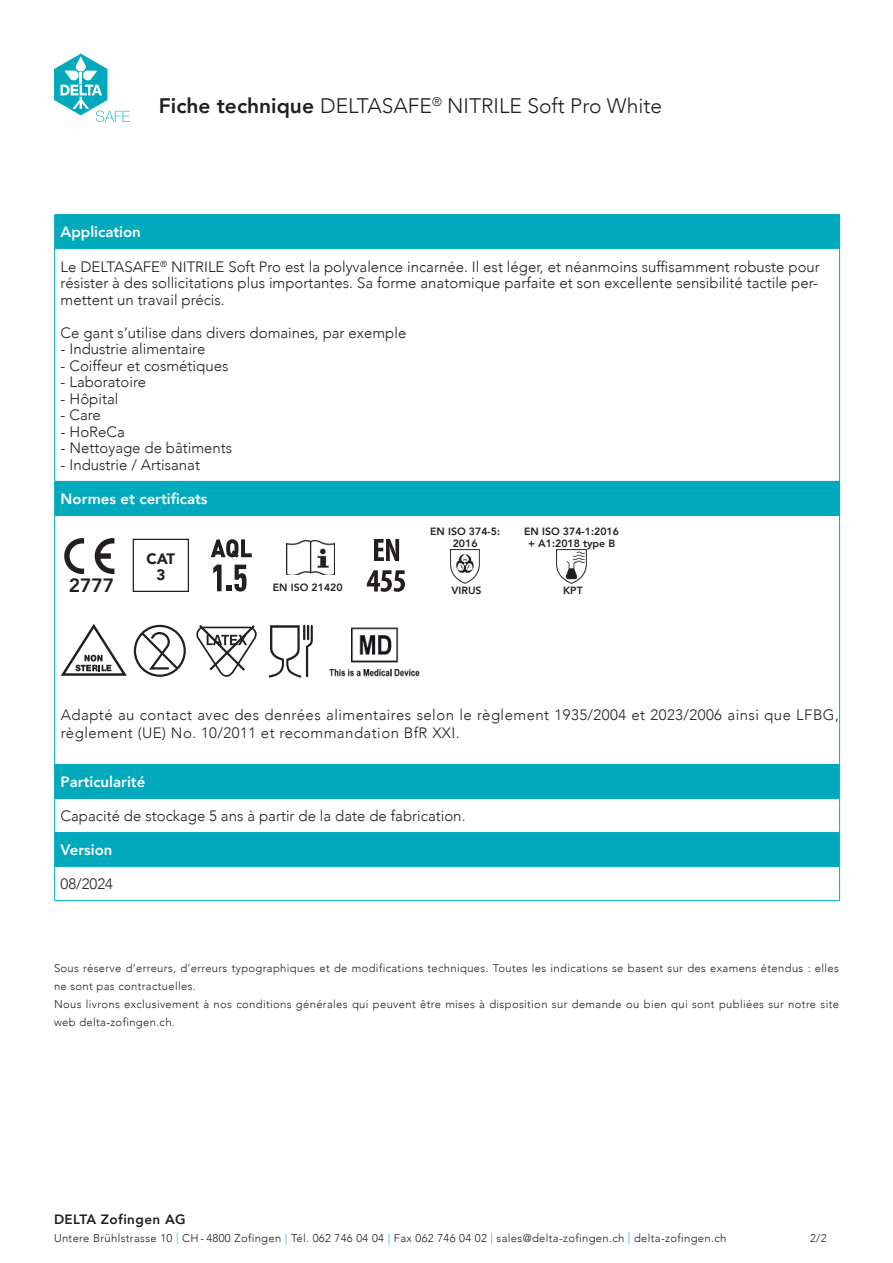
<style>
.page{position:relative;width:893px;height:1263px;background:#fff}
.page>*{position:absolute;margin:0;border:0;box-sizing:border-box;transform-origin:0 0}
.t1{font:300 21px "Avenir LT Com";color:#231f20}
.t2{font:800 19.2px "Avenir LT Com";color:#231f20}
.t3{font:300 15px/16.5px "Avenir LT Com";color:#231f20}
.t4{font:300 15px/18px "Avenir LT Com";letter-spacing:.03em;color:#231f20}
.t5{font:800 15px "Avenir LT Com";color:#fff}
.t6{font:900 15px/15px "Avenir LT Com";color:#231f20;text-align:center}
.t7{font:800 13.5px "Avenir LT Com";letter-spacing:.03em;color:#231f20}
.t8{font:300 11.25px/18px "Avenir LT Com";letter-spacing:.03em;color:#231f20}
.t9{font:800 10.5px/12.6px "Avenir LT Com";color:#231f20;text-align:center}
.s1{font-weight:800}
.s2{color:#00aabc}
</style>
<div class="page">
<div style="left:55px;top:215px;width:785px;height:34px;background:#00aabc"></div>
<svg style="left:55px;top:249px;width:784px;height:515px"></svg>
<div style="left:55px;top:481px;width:785px;height:34px;background:#00aabc"></div>
<hr style="left:54px;top:214px;width:786px;height:1px;background:#00aabc">
<hr style="left:54px;top:215px;width:1px;height:34px;background:#00aabc">
<hr style="left:54px;top:249px;width:1px;height:232px;background:#00aabc">
<hr style="left:839px;top:249px;width:1px;height:232px;background:#00aabc">
<hr style="left:54px;top:481px;width:786px;height:1px;background:#00aabc">
<hr style="left:54px;top:482px;width:1px;height:33px;background:#00aabc">
<hr style="left:54px;top:515px;width:786px;height:1px;background:#00aabc">
<hr style="left:54px;top:516px;width:1px;height:248px;background:#00aabc">
<hr style="left:839px;top:516px;width:1px;height:248px;background:#00aabc">
<svg style="left:269px;top:625px;width:44px;height:53px"></svg>
<svg style="left:211px;top:539px;width:41px;height:19px"></svg>
<svg style="left:213px;top:565px;width:34px;height:26px"></svg>
<div style="left:133px;top:539px;width:56px;height:53px;border:1px solid #231f20"></div>
<svg style="left:95px;top:538px;width:19px;height:36px"></svg>
<svg style="left:64px;top:538px;width:20px;height:36px"></svg>
<svg style="left:134px;top:625px;width:52px;height:52px"></svg>
<svg style="left:61px;top:624px;width:66px;height:52px"></svg>
<svg style="left:195px;top:625px;width:63px;height:52px"></svg>
<svg style="left:54px;top:54px;width:76px;height:68px"></svg>
<div style="left:55px;top:765px;width:784px;height:33px;background:#00aabc"></div>
<svg style="left:55px;top:799px;width:784px;height:101px"></svg>
<hr style="left:54px;top:798px;width:786px;height:1px;background:#00aabc">
<hr style="left:54px;top:832px;width:786px;height:1px;background:#00aabc">
<hr style="left:54px;top:866px;width:786px;height:1px;background:#00aabc">
<hr style="left:54px;top:900px;width:786px;height:1px;background:#00aabc">
<hr style="left:54px;top:764px;width:786px;height:1px;background:#00aabc">
<hr style="left:54px;top:765px;width:1px;height:33px;background:#00aabc">
<hr style="left:839px;top:765px;width:1px;height:33px;background:#00aabc">
<hr style="left:54px;top:799px;width:1px;height:33px;background:#00aabc">
<hr style="left:839px;top:799px;width:1px;height:33px;background:#00aabc">
<hr style="left:54px;top:833px;width:1px;height:33px;background:#00aabc">
<hr style="left:839px;top:833px;width:1px;height:33px;background:#00aabc">
<hr style="left:54px;top:867px;width:1px;height:33px;background:#00aabc">
<hr style="left:839px;top:867px;width:1px;height:33px;background:#00aabc">
<img style="left:322px;top:625px;width:115px;height:53px">
<img style="left:286px;top:540px;width:48px;height:34px">
<svg style="left:374px;top:539px;width:25px;height:22px"></svg>
<svg style="left:367px;top:570px;width:38px;height:22px"></svg>
<img style="left:450px;top:550px;width:30px;height:33px">
<img style="left:557px;top:550px;width:29px;height:33px">
<h1 class="t1" style="left:159px;top:94px;width:505px"><span class="s1">Fiche technique</span> DELTASAFE<sup>®</sup> NITRILE Soft Pro White</h1>
<p class="t5" style="left:61px;top:223px;width:82px">Application</p>
<p class="t3" style="left:61px;top:258px;width:761px">Le DELTASAFE<sup>®</sup> NITRILE Soft Pro est la polyvalence incarnée. Il est léger, et néanmoins suffisamment robuste pour résister à des sollicitations plus importantes. Sa forme anatomique parfaite et son excellente sensibilité tactile per&shy;mettent un travail précis.</p>
<p class="t3" style="left:61px;top:324px;width:347px">Ce gant s’utilise dans divers domaines, par exemple</p>
<p class="t3" style="left:61px;top:341px;width:146px">- Industrie alimentaire</p>
<p class="t3" style="left:61px;top:357px;width:169px">- Coiffeur et cosmétiques</p>
<p class="t3" style="left:61px;top:374px;width:87px">- Laboratoire</p>
<p class="t3" style="left:61px;top:390px;width:59px">- Hôpital</p>
<p class="t3" style="left:61px;top:407px;width:42px">- Care</p>
<p class="t3" style="left:61px;top:423px;width:66px">- HoReCa</p>
<p class="t3" style="left:61px;top:440px;width:173px">- Nettoyage de bâtiments</p>
<p class="t3" style="left:61px;top:456px;width:141px">- Industrie / Artisanat</p>
<p class="t5" style="left:61px;top:490px;width:148px">Normes et certificats</p>
<p class="t2" style="left:69px;top:574px;width:47px">2777</p>
<p class="t6" style="left:146px;top:552px;width:30px">CAT<br>3</p>
<p class="t9" style="left:430px;top:525px;width:71px">EN ISO 374-5:<br>2016</p>
<p class="t9" style="left:273px;top:581px;width:71px">EN ISO 21420</p>
<p class="t9" style="left:451px;top:584px;width:32px">VIRUS</p>
<p class="t9" style="left:524px;top:525px;width:96px">EN ISO 374-1:2016 + A1:2018 type B</p>
<p class="t9" style="left:563px;top:584px;width:21px">KPT</p>
<p class="t4" style="left:61px;top:706px;width:780px">Adapté au contact avec des denrées alimentaires selon le règlement 1935/2004 et 2023/2006 ainsi que LFBG, règlement (UE) No. 10/2011 et recommandation BfR XXI.</p>
<p class="t5" style="left:61px;top:773px;width:86px">Particularité</p>
<p class="t3" style="left:61px;top:808px;width:406px">Capacité de stockage 5 ans à partir de la date de fabrication.</p>
<p class="t5" style="left:61px;top:841px;width:53px">Version</p>
<p class="t3" style="left:61px;top:876px;width:54px">08/2024</p>
<p class="t8" style="left:54px;top:959px;width:786px">Sous réserve d’erreurs, d’erreurs typographiques et de modifications techniques. Toutes les indications se basent sur des examens étendus : elles ne sont pas contractuelles.<br>Nous livrons exclusivement à nos conditions générales qui peuvent être mises à disposition sur demande ou bien qui sont publiées sur notre site web delta-zofingen.ch.</p>
<p class="t7" style="left:54px;top:1211px;width:133px">DELTA Zofingen AG</p>
<p class="t8" style="left:54px;top:1229px;width:674px">Untere Brühlstrasse 10 <span class="s2">|</span> CH - 4800 Zofingen <span class="s2">|</span> Tél. 062 746 04 04 <span class="s2">|</span> Fax 062 746 04 02 <span class="s2">|</span> sales@delta-zofingen.ch <span class="s2">|</span> delta-zofingen.ch</p>
<p class="t8" style="left:810px;top:1229px;width:18px">2/2</p>
</div>
